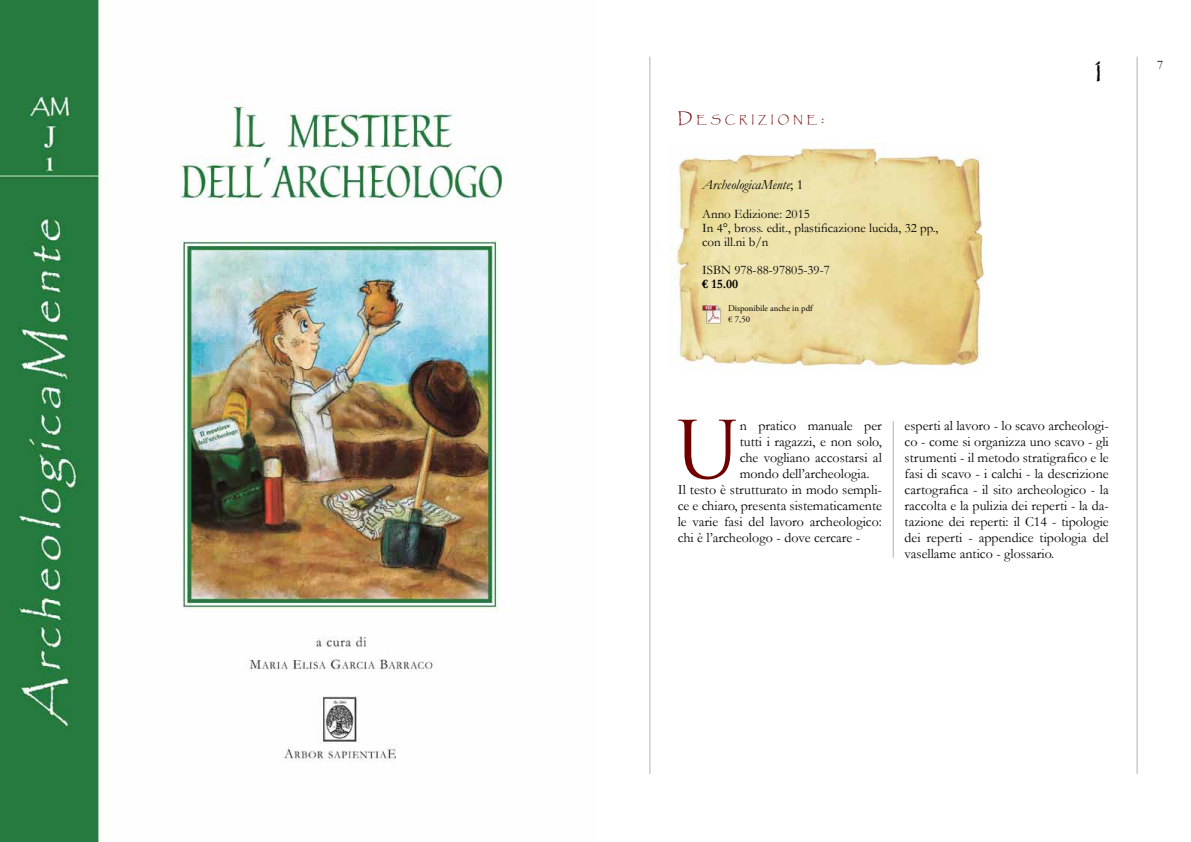
<style>
.page{position:relative;width:1191px;height:842px;background:#fff}
.page>*{position:absolute;margin:0;border:0;box-sizing:border-box;transform-origin:0 0}
.t1{font:77.7px "Trajan Pro";color:#700000}
.t2{font:36px "Papyrus";color:#000}
.t3{font:14px/16px "Garamond";color:#000;text-align:justify}
.t4{font:italic 14px "Garamond";color:#000}
.t5{font:13px/14px "Garamond";color:#000}
.t6{font:700 13px "Garamond";color:#000}
.t7{font:13px "Garamond";color:#000}
.t8{font:10.5px "Papyrus";letter-spacing:.37em;color:#700000}
.t9{font:8.8px/11px "Adobe Garamond Pro";color:#000}
.s1{font-size:15px}
.s2{font-style:normal}
</style>
<div class="page">
<hr style="left:1136px;top:57px;width:1px;height:717px;background:#afb1b4">
<hr style="left:649px;top:57px;width:1px;height:717px;background:#afb1b4">
<img style="left:669px;top:143px;width:316px;height:225px">
<img style="left:0;top:0;width:504px;height:842px">
<img style="left:702px;top:304px;width:19px;height:20px">
<hr style="left:892px;top:421px;width:1px;height:137px;background:#afb1b4">
<p class="t8" style="left:677px;top:113px;width:148px"><span class="s1">D</span>ESCRIZIONE<span class="s1">:</span></p>
<p class="t4" style="left:702px;top:175px;width:103px">ArcheologicaMente<span class="s2">; 1</span></p>
<p class="t5" style="left:702px;top:206px;width:238px">Anno Edizione: 2015<br>In 4°, bross. edit., plastificazione lucida, 32 pp., con ill.ni b/n</p>
<p class="t5" style="left:702px;top:262px;width:129px">ISBN 978-88-97805-39-7</p>
<p class="t6" style="left:702px;top:275px;width:38px">€ 15.00</p>
<p class="t9" style="left:728px;top:303px;width:86px">Disponibile anche in pdf € 7,50</p>
<h2 class="t2" style="left:1088px;top:48px;width:22px">1</h2>
<h1 class="t1" style="left:675px;top:401px;width:66px">U</h1>
<p class="t3" style="left:739px;top:417px;width:144px">n pratico manuale per</p>
<p class="t3" style="left:739px;top:433px;width:144px">tutti i ragazzi, e non solo,</p>
<p class="t3" style="left:739px;top:449px;width:144px">che vogliano accostarsi al</p>
<p class="t3" style="left:739px;top:465px;width:131px">mondo dell’archeologia.</p>
<p class="t3" style="left:677px;top:481px;width:206px">Il testo è strutturato in modo sempli-</p>
<p class="t3" style="left:677px;top:497px;width:206px">ce e chiaro, presenta sistematicamente</p>
<p class="t3" style="left:677px;top:513px;width:206px">le varie fasi del lavoro archeologico:</p>
<p class="t3" style="left:677px;top:529px;width:184px">chi è l’archeologo - dove cercare -</p>
<p class="t3" style="left:904px;top:417px;width:206px">esperti al lavoro - lo scavo archeologi&shy;co - come si organizza uno scavo - gli strumenti - il metodo stratigrafico e le fasi di scavo - i calchi - la descrizione cartografica - il sito archeologico - la raccolta e la pulizia dei reperti - la da&shy;tazione dei reperti: il C14 - tipologie dei reperti - appendice tipologia del vasellame antico - glossario.</p>
<p class="t7" style="left:1157px;top:57px;width:8px">7</p>
</div>
